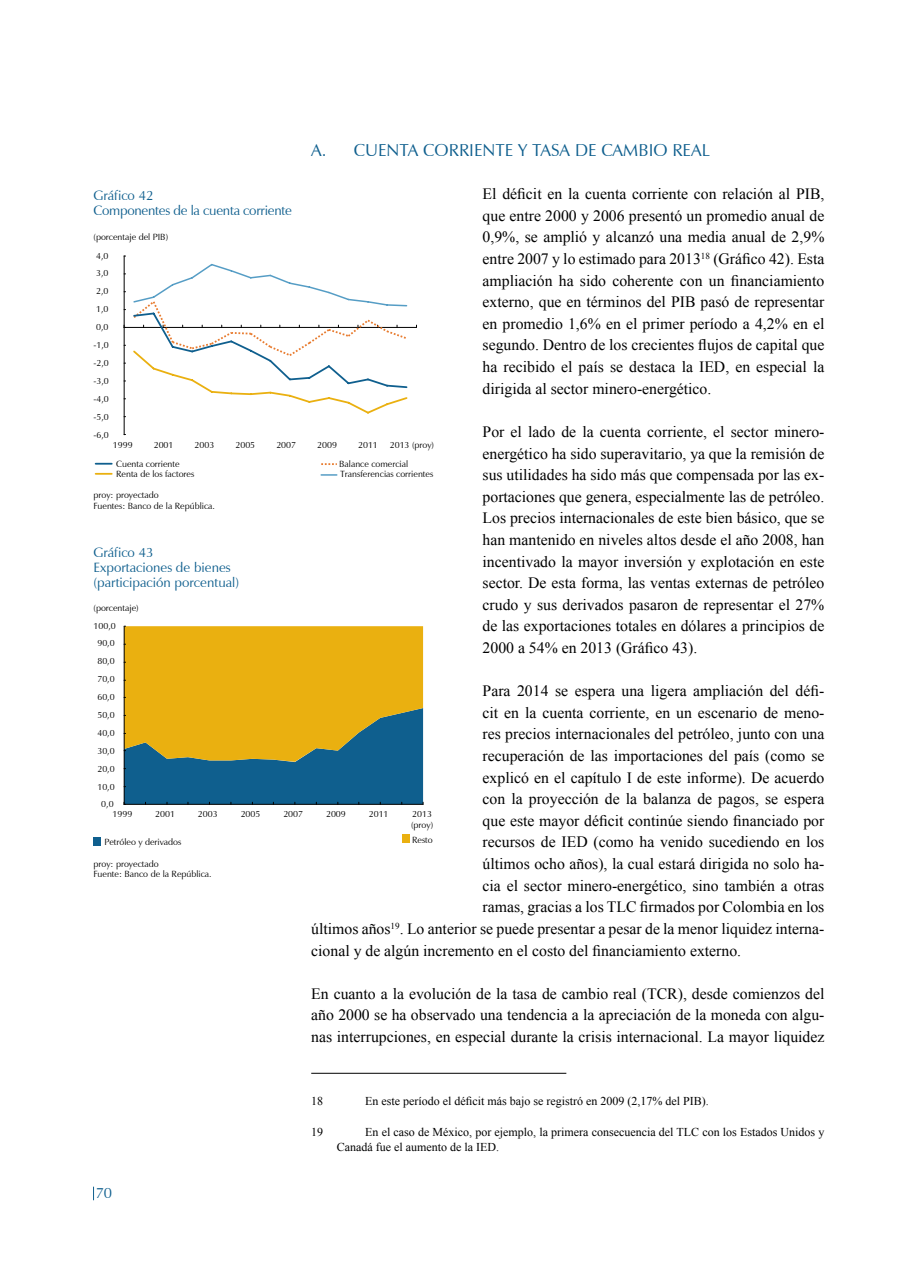
<style>
.page{position:relative;width:918px;height:1276px;background:#fff}
.page>*{position:absolute;margin:0;border:0;box-sizing:border-box;transform-origin:0 0}
.t1{font:17.25px "Zapf Humanist 601 BT";color:#0f5f8e}
.t2{font:15.75px/21.6px "Times New Roman";color:#000;text-align:justify}
.t3{font:15px "Zapf Humanist 601 BT";color:#0f5f8e}
.t4{font:13.5px/15px "Zapf Humanist 601 BT";color:#0f5f8e}
.t5{font:13.5px/15px "Zapf Humanist 601 BT";letter-spacing:-.02em;color:#0f5f8e}
.t6{font:12px/14.4px "Times New Roman";color:#000}
.t7{font:9px/10.8px "Zapf Humanist 601 BT";color:#000}
</style>
<div class="page">
<svg style="left:93px;top:1186px;width:1px;height:14px"></svg>
<hr style="left:311px;top:1073px;width:255px;height:1px;background:#000">
<svg style="left:96px;top:463px;width:16px;height:1px"></svg>
<svg style="left:321px;top:463px;width:16px;height:2px"></svg>
<svg style="left:96px;top:473px;width:16px;height:2px"></svg>
<svg style="left:321px;top:474px;width:16px;height:2px"></svg>
<hr style="left:124px;top:256px;width:1px;height:179px;background:#000">
<hr style="left:124px;top:327px;width:293px;height:1px;background:#000">
<svg style="left:132px;top:263px;width:277px;height:151px"></svg>
<div style="left:94px;top:837px;width:7px;height:8px;background:#0f5f8e"></div>
<div style="left:402px;top:834px;width:8px;height:8px;background:#eab010"></div>
<svg style="left:124px;top:626px;width:300px;height:179px;background:#a29539"></svg>
<p class="t1" style="left:311px;top:139px;width:401px">A. CUENTA CORRIENTE Y TASA DE CAMBIO REAL</p>
<p class="t2" style="left:483px;top:183px;width:343px">El déficit en la cuenta corriente con relación al PIB, que entre 2000 y 2006 presentó un promedio anual de 0,9%, se amplió y alcanzó una media anual de 2,9% entre 2007 y lo estimado para 2013<sup>18</sup> (Gráfico 42). Esta ampliación ha sido coherente con un financiamiento externo, que en términos del PIB pasó de representar en promedio 1,6% en el primer período a 4,2% en el segundo. Dentro de los crecientes flujos de capital que ha recibido el país se destaca la IED, en especial la dirigida al sector minero-energético.</p>
<p class="t2" style="left:483px;top:420px;width:343px">Por el lado de la cuenta corriente, el sector minero&shy;energético ha sido superavitario, ya que la remisión de sus utilidades ha sido más que compensada por las ex&shy;portaciones que genera, especialmente las de petróleo.<br>Los precios internacionales de este bien básico, que se han mantenido en niveles altos desde el año 2008, han incentivado la mayor inversión y explotación en este sector. De esta forma, las ventas externas de petróleo crudo y sus derivados pasaron de representar el 27% de las exportaciones totales en dólares a principios de 2000 a 54% en 2013 (Gráfico 43).</p>
<p class="t2" style="left:483px;top:680px;width:343px">Para 2014 se espera una ligera ampliación del défi-</p>
<p class="t2" style="left:483px;top:701px;width:343px">cit en la cuenta corriente, en un escenario de meno-</p>
<p class="t2" style="left:483px;top:723px;width:343px">res precios internacionales del petróleo, junto con una</p>
<p class="t2" style="left:483px;top:744px;width:343px">recuperación de las importaciones del país (como se</p>
<p class="t2" style="left:483px;top:766px;width:343px">explicó en el capítulo I de este informe). De acuerdo</p>
<p class="t2" style="left:483px;top:788px;width:343px">con la proyección de la balanza de pagos, se espera</p>
<p class="t2" style="left:483px;top:809px;width:343px">que este mayor déficit continúe siendo financiado por</p>
<p class="t2" style="left:483px;top:831px;width:343px">recursos de IED (como ha venido sucediendo en los</p>
<p class="t2" style="left:483px;top:852px;width:343px">últimos ocho años), la cual estará dirigida no solo ha-</p>
<p class="t2" style="left:483px;top:874px;width:343px">cia el sector minero-energético, sino también a otras</p>
<p class="t2" style="left:483px;top:896px;width:343px">ramas, gracias a los TLC firmados por Colombia en los</p>
<p class="t2" style="left:311px;top:917px;width:515px">últimos años<sup>19</sup>. Lo anterior se puede presentar a pesar de la menor liquidez interna-</p>
<p class="t2" style="left:311px;top:939px;width:431px">cional y de algún incremento en el costo del financiamiento externo.</p>
<p class="t2" style="left:311px;top:982px;width:515px">En cuanto a la evolución de la tasa de cambio real (TCR), desde comienzos del año 2000 se ha observado una tendencia a la apreciación de la moneda con algu&shy;nas interrupciones, en especial durante la crisis internacional. La mayor liquidez</p>
<p class="t5" style="left:94px;top:188px;width:200px">Gráfico 42<br>Componentes de la cuenta corriente</p>
<p class="t7" style="left:94px;top:232px;width:76px">(porcentaje del PIB)</p>
<p class="t7" style="left:96px;top:250px;width:14px">4,0</p>
<p class="t7" style="left:96px;top:268px;width:14px">3,0</p>
<p class="t7" style="left:96px;top:286px;width:14px">2,0</p>
<p class="t7" style="left:96px;top:304px;width:14px">1,0</p>
<p class="t7" style="left:96px;top:322px;width:14px">0,0</p>
<p class="t7" style="left:94px;top:340px;width:17px">-1,0</p>
<p class="t7" style="left:94px;top:357px;width:17px">-2,0</p>
<p class="t7" style="left:94px;top:375px;width:17px">-3,0</p>
<p class="t7" style="left:94px;top:393px;width:17px">-4,0</p>
<p class="t7" style="left:94px;top:411px;width:17px">-5,0</p>
<p class="t7" style="left:94px;top:429px;width:17px">-6,0</p>
<p class="t7" style="left:390px;top:439px;width:46px">2013 (proy)</p>
<p class="t7" style="left:113px;top:439px;width:21px">1999</p>
<p class="t7" style="left:154px;top:439px;width:21px">2001</p>
<p class="t7" style="left:195px;top:439px;width:21px">2003</p>
<p class="t7" style="left:235px;top:439px;width:21px">2005</p>
<p class="t7" style="left:276px;top:439px;width:21px">2007</p>
<p class="t7" style="left:317px;top:439px;width:21px">2009</p>
<p class="t7" style="left:358px;top:439px;width:21px">2011</p>
<p class="t7" style="left:116px;top:458px;width:65px">Cuenta corriente</p>
<p class="t7" style="left:339px;top:458px;width:71px">Balance comercial</p>
<p class="t7" style="left:116px;top:468px;width:80px">Renta de los factores</p>
<p class="t7" style="left:340px;top:468px;width:95px">Transferencias corrientes</p>
<p class="t7" style="left:94px;top:489px;width:123px">proy: proyectado<br>Fuentes: Banco de la República.</p>
<p class="t4" style="left:94px;top:545px;width:147px">Gráfico 43<br>Exportaciones de bienes (participación porcentual)</p>
<p class="t7" style="left:94px;top:602px;width:47px">(porcentaje)</p>
<p class="t7" style="left:94px;top:620px;width:24px">100,0</p>
<p class="t7" style="left:97px;top:638px;width:19px">90,0</p>
<p class="t7" style="left:97px;top:656px;width:19px">80,0</p>
<p class="t7" style="left:97px;top:674px;width:19px">70,0</p>
<p class="t7" style="left:97px;top:691px;width:19px">60,0</p>
<p class="t7" style="left:97px;top:709px;width:19px">50,0</p>
<p class="t7" style="left:97px;top:727px;width:19px">40,0</p>
<p class="t7" style="left:97px;top:745px;width:19px">30,0</p>
<p class="t7" style="left:97px;top:763px;width:19px">20,0</p>
<p class="t7" style="left:97px;top:781px;width:19px">10,0</p>
<p class="t7" style="left:101px;top:799px;width:14px">0,0</p>
<p class="t7" style="left:113px;top:808px;width:21px">1999</p>
<p class="t7" style="left:155px;top:808px;width:21px">2001</p>
<p class="t7" style="left:198px;top:808px;width:21px">2003</p>
<p class="t7" style="left:241px;top:808px;width:21px">2005</p>
<p class="t7" style="left:283px;top:808px;width:21px">2007</p>
<p class="t7" style="left:326px;top:808px;width:21px">2009</p>
<p class="t7" style="left:369px;top:808px;width:21px">2011</p>
<p class="t7" style="left:411px;top:808px;width:24px">2013 (proy)</p>
<p class="t7" style="left:104px;top:836px;width:79px">Petróleo y derivados</p>
<p class="t7" style="left:412px;top:834px;width:22px">Resto</p>
<p class="t7" style="left:94px;top:858px;width:120px">proy: proyectado<br>Fuente: Banco de la República.</p>
<p class="t3" style="left:96px;top:1184px;width:18px">70</p>
<p class="t6" style="left:311px;top:1093px;width:13px">18</p>
<p class="t6" style="left:365px;top:1093px;width:345px">En este período el déficit más bajo se registró en 2009 (2,17% del PIB).</p>
<p class="t6" style="left:311px;top:1124px;width:13px">19</p>
<p class="t6" style="left:337px;top:1124px;width:489px;text-indent:28px">En el caso de México, por ejemplo, la primera consecuencia del TLC con los Estados Unidos y<br>Canadá fue el aumento de la IED.</p>
</div>
